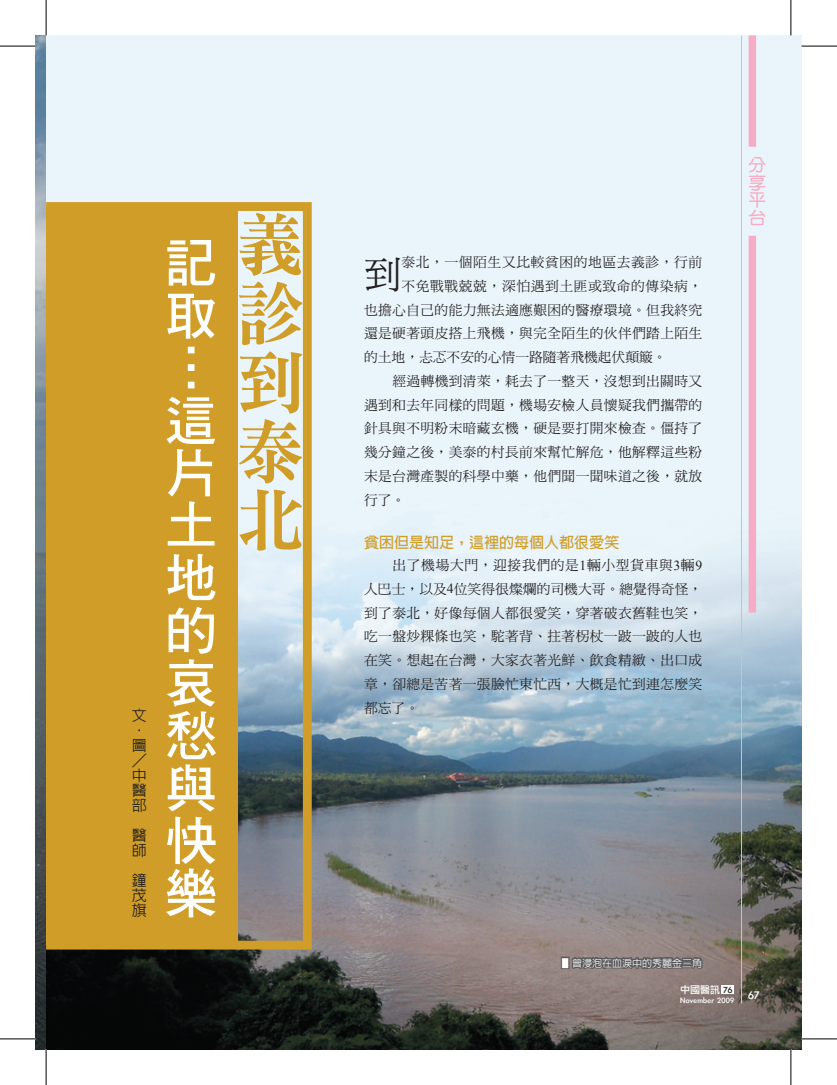
<style>
.page{position:relative;width:837px;height:1085px;background:#fff}
.page>*{position:absolute;margin:0;border:0;box-sizing:border-box;transform-origin:0 0}
.t1{font:68.75px/68.8px "DF Ming Std W9";color:#d09e28;text-align:justify}
.t2{font:52.5px/52.5px "DF Hei Std W7";color:#fff}
.t3{font:37.5px "DF Ming Std W5";color:#231f20}
.t4{font:17.5px/17.5px "DF Yuan Std W7";color:#f6acc4;text-align:justify}
.t5{font:700 15px "Lin Gothic";color:#d09e28}
.t6{font:500 15px/15px "Lin Gothic";color:#231f20}
.t7{font:13.75px/23.8px "DF Ming Std W5";letter-spacing:.025em;color:#231f20;text-align:justify}
.t8{font:13.75px "DF Ming Std W5";color:#231f20}
.t9{font:12.5px "Li Gothic Med";color:#fff}
.t10{font:500 10px "Lin Gothic";color:#fff}
.t11{font:10px "Li Gothic Med";color:#fff}
.t12{font:8.75px "Li Gothic Med";letter-spacing:.03em;color:#fff}
.s1{font-family:"Times New Roman"}
.s2{color:#231f20}
</style>
<div class="page">
<img style="left:35px;top:35px;width:766px;height:1014px">
<div style="left:46px;top:202px;width:265px;height:747px;border:9px solid #d09e28"></div>
<div style="left:46px;top:206px;width:191px;height:738px;background:#d09e28"></div>
<div style="left:560px;top:956px;width:9px;height:12px;border:2px solid #57585a"></div>
<svg style="left:570px;top:944px;width:133px;height:105px;background:#807471"></svg>
<hr style="left:741px;top:35px;width:1px;height:968px;background:#f6acc4">
<div style="left:748px;top:236px;width:7px;height:376px;background:#f6acc4"></div>
<div style="left:748px;top:35px;width:7px;height:112px;background:#f6acc4"></div>
<div style="left:721px;top:984px;width:13px;height:9px;background:#fff"></div>
<hr style="left:0;top:46px;width:35px;height:1px;background:#000">
<hr style="left:801px;top:46px;width:35px;height:1px;background:#000">
<hr style="left:0;top:1038px;width:35px;height:1px;background:#000">
<hr style="left:801px;top:1038px;width:35px;height:1px;background:#000">
<hr style="left:46px;top:0;width:1px;height:35px;background:#000">
<hr style="left:46px;top:1049px;width:1px;height:35px;background:#000">
<hr style="left:790px;top:0;width:1px;height:35px;background:#000">
<hr style="left:790px;top:1049px;width:1px;height:35px;background:#000">
<p class="t6" style="left:132px;top:707px;width:16px">文．圖</p>
<p class="t6" style="left:132px;top:767px;width:16px;text-align:justify">中醫部</p>
<p class="t6" style="left:132px;top:827px;width:16px">醫師</p>
<p class="t6" style="left:132px;top:872px;width:16px;text-align:justify">鐘茂旗</p>
<h2 class="t2" style="left:165px;top:235px;width:53px">記取…這片土地的哀愁與快樂</h2>
<h1 class="t1" style="left:236px;top:209px;width:68px">義診到泰北</h1>
<h3 class="t3" style="left:364px;top:254px;width:39px">到</h3>
<p class="t7" style="left:401px;top:250px;width:302px">泰北，一個陌生又比較貧困的地區去義診，行前</p>
<p class="t7" style="left:401px;top:274px;width:302px">不免戰戰兢兢，深怕遇到土匪或致命的傳染病，</p>
<p class="t7" style="left:364px;top:297px;width:339px">也擔心自己的能力無法適應艱困的醫療環境。但我終究</p>
<p class="t7" style="left:364px;top:321px;width:339px">還是硬著頭皮搭上飛機，與完全陌生的伙伴們踏上陌生</p>
<p class="t8" style="left:364px;top:350px;width:304px">的土地，忐忑不安的心情一路隨著飛機起伏顛簸。</p>
<p class="t7" style="left:392px;top:369px;width:311px">經過轉機到清萊，耗去了一整天，沒想到出關時又</p>
<p class="t7" style="left:364px;top:392px;width:339px">遇到和去年同樣的問題，機場安檢人員懷疑我們攜帶的</p>
<p class="t7" style="left:364px;top:416px;width:339px">針具與不明粉末暗藏玄機，硬是要打開來檢查。僵持了</p>
<p class="t7" style="left:364px;top:440px;width:339px">幾分鐘之後，美泰的村長前來幫忙解危，他解釋這些粉</p>
<p class="t7" style="left:364px;top:464px;width:339px">末是台灣產製的科學中藥，他們聞一聞味道之後，就放</p>
<p class="t7" style="left:364px;top:487px;width:43px">行了。</p>
<p class="t5" style="left:364px;top:534px;width:256px">貧困但是知足，這裡的每個人都很愛笑</p>
<p class="t7" style="left:364px;top:553px;width:339px;text-indent:28px">出了機場大門，迎接我們的是<span class="s1">1</span>輛小型貨車與<span class="s1">3</span>輛<span class="s1">9</span>人巴士，以及<span class="s1">4</span>位笑得很燦爛的司機大哥。總覺得奇怪，到了泰北，好像每個人都很愛笑，穿著破衣舊鞋也笑，吃一盤炒粿條也笑，駝著背、拄著柺杖一跛一跛的人也在笑。想起在台灣，大家衣著光鮮、飲食精緻、出口成章，卻總是苦著一張臉忙東忙西，大概是忙到連怎麼笑都忘了。</p>
<p class="t4" style="left:748px;top:156px;width:19px">分享平台</p>
<p class="t10" style="left:562px;top:957px;width:141px">▋曾浸泡在血淚中的秀麗金三角</p>
<p class="t11" style="left:680px;top:984px;width:54px">中國醫訊 <span class="s2">76</span></p>
<p class="t12" style="left:680px;top:995px;width:56px">November 2009</p>
<p class="t9" style="left:747px;top:988px;width:13px">67</p>
</div>
